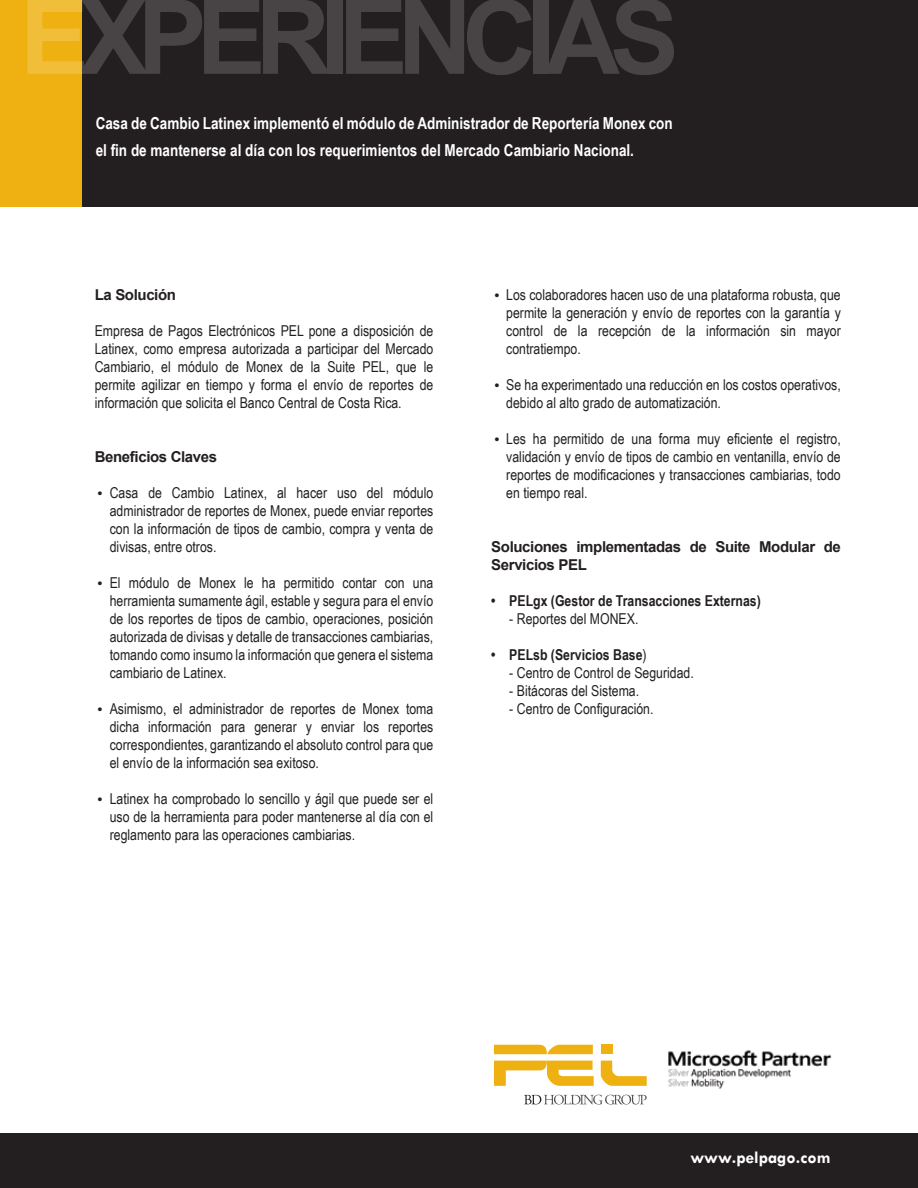
<style>
.page{position:relative;width:918px;height:1188px;background:#fff}
.page>*{position:absolute;margin:0;border:0;box-sizing:border-box;transform-origin:0 0}
.t1{font:18px "Myriad Pro";color:#231f20}
.t2{font:700 17.55px "Tw Cen";color:#fff}
.t3{font:700 16.5px/27px "Arial Narrow";color:#fff}
.t4{font:15px/18px "Arial Narrow";color:#231f20;text-align:justify}
.t5{font:700 15px/18px "Arial";letter-spacing:-.025em;color:#231f20}
.t6{font:700 15px "Arial Narrow";color:#231f20}
.s1{font-weight:400}
</style>
<div class="page">
<div style="left:72px;top:0;width:846px;height:207px;background:#231f20"></div>
<div style="left:0;top:0;width:81px;height:207px;background:#eeb111"></div>
<div style="left:0;top:1134px;width:918px;height:54px;background:#231f20"></div>
<svg style="left:27px;top:0;width:300px;height:74px"></svg>
<div style="left:327px;top:0;width:15px;height:74px;background:#484445"></div>
<svg style="left:346px;top:0;width:186px;height:75px"></svg>
<div style="left:534px;top:0;width:15px;height:74px;background:#484445"></div>
<svg style="left:549px;top:0;width:125px;height:75px"></svg>
<svg style="left:494px;top:1045px;width:99px;height:9px"></svg>
<svg style="left:494px;top:1061px;width:100px;height:25px"></svg>
<svg style="left:601px;top:1061px;width:46px;height:25px"></svg>
<div style="left:601px;top:1045px;width:11px;height:9px;background:#eeb111"></div>
<svg style="left:524px;top:1095px;width:123px;height:10px"></svg>
<img style="left:668px;top:1050px;width:164px;height:39px">
<p class="t3" style="left:96px;top:109px;width:579px">Casa de Cambio Latinex implementó el módulo de Administrador de Reportería Monex con el fin de mantenerse al día con los requerimientos del Mercado Cambiario Nacional.</p>
<p class="t5" style="left:95px;top:286px;width:83px">La Solución</p>
<p class="t4" style="left:95px;top:321px;width:340px">Empresa de Pagos Electrónicos PEL pone a disposición de Latinex, como empresa autorizada a participar del Mercado Cambiario, el módulo de Monex de la Suite PEL, que le permite agilizar en tiempo y forma el envío de reportes de información que solicita el Banco Central de Costa Rica.</p>
<p class="t5" style="left:95px;top:448px;width:124px">Beneficios Claves</p>
<p class="t4" style="left:110px;top:483px;width:325px">Casa de Cambio Latinex, al hacer uso del módulo administrador de reportes de Monex, puede enviar reportes con la información de tipos de cambio, compra y venta de divisas, entre otros.</p>
<p class="t4" style="left:110px;top:573px;width:325px">El módulo de Monex le ha permitido contar con una herramienta sumamente ágil, estable y segura para el envío de los reportes de tipos de cambio, operaciones, posición autorizada de divisas y detalle de transacciones cambiarias, tomando como insumo la información que genera el sistema cambiario de Latinex.</p>
<p class="t4" style="left:110px;top:699px;width:325px">Asimismo, el administrador de reportes de Monex toma dicha información para generar y enviar los reportes correspondientes, garantizando el absoluto control para que el envío de la información sea exitoso.</p>
<p class="t4" style="left:110px;top:789px;width:325px">Latinex ha comprobado lo sencillo y ágil que puede ser el uso de la herramienta para poder mantenerse al día con el reglamento para las operaciones cambiarias.</p>
<p class="t1" style="left:98px;top:480px;width:7px">•</p>
<p class="t1" style="left:98px;top:571px;width:7px">•</p>
<p class="t1" style="left:98px;top:697px;width:7px">•</p>
<p class="t1" style="left:98px;top:787px;width:7px">•</p>
<p class="t4" style="left:506px;top:285px;width:336px">Los colaboradores hacen uso de una plataforma robusta, que permite la generación y envío de reportes con la garantía y control de la recepción de la información sin mayor contratiempo.</p>
<p class="t4" style="left:506px;top:375px;width:336px">Se ha experimentado una reducción en los costos operativos, debido al alto grado de automatización.</p>
<p class="t4" style="left:506px;top:429px;width:336px">Les ha permitido de una forma muy eficiente el registro, validación y envío de tipos de cambio en ventanilla, envío de reportes de modificaciones y transacciones cambiarias, todo en tiempo real.</p>
<p class="t1" style="left:495px;top:283px;width:7px">•</p>
<p class="t1" style="left:495px;top:373px;width:7px">•</p>
<p class="t1" style="left:495px;top:427px;width:7px">•</p>
<p class="t5" style="left:491px;top:538px;width:351px">Soluciones implementadas de Suite Modular de<br>Servicios PEL</p>
<p class="t6" style="left:491px;top:590px;width:271px">• PELgx (Gestor de Transacciones Externas)</p>
<p class="t4" style="left:509px;top:609px;width:131px">- Reportes del MONEX.</p>
<p class="t6" style="left:491px;top:644px;width:157px">• PELsb (Servicios Base<span class="s1">)</span></p>
<p class="t4" style="left:509px;top:663px;width:186px">- Centro de Control de Seguridad.</p>
<p class="t4" style="left:509px;top:681px;width:131px">- Bitácoras del Sistema.</p>
<p class="t4" style="left:509px;top:699px;width:146px">- Centro de Configuración.</p>
<p class="t2" style="left:690px;top:1146px;width:142px">www.pelpago.com</p>
</div>
